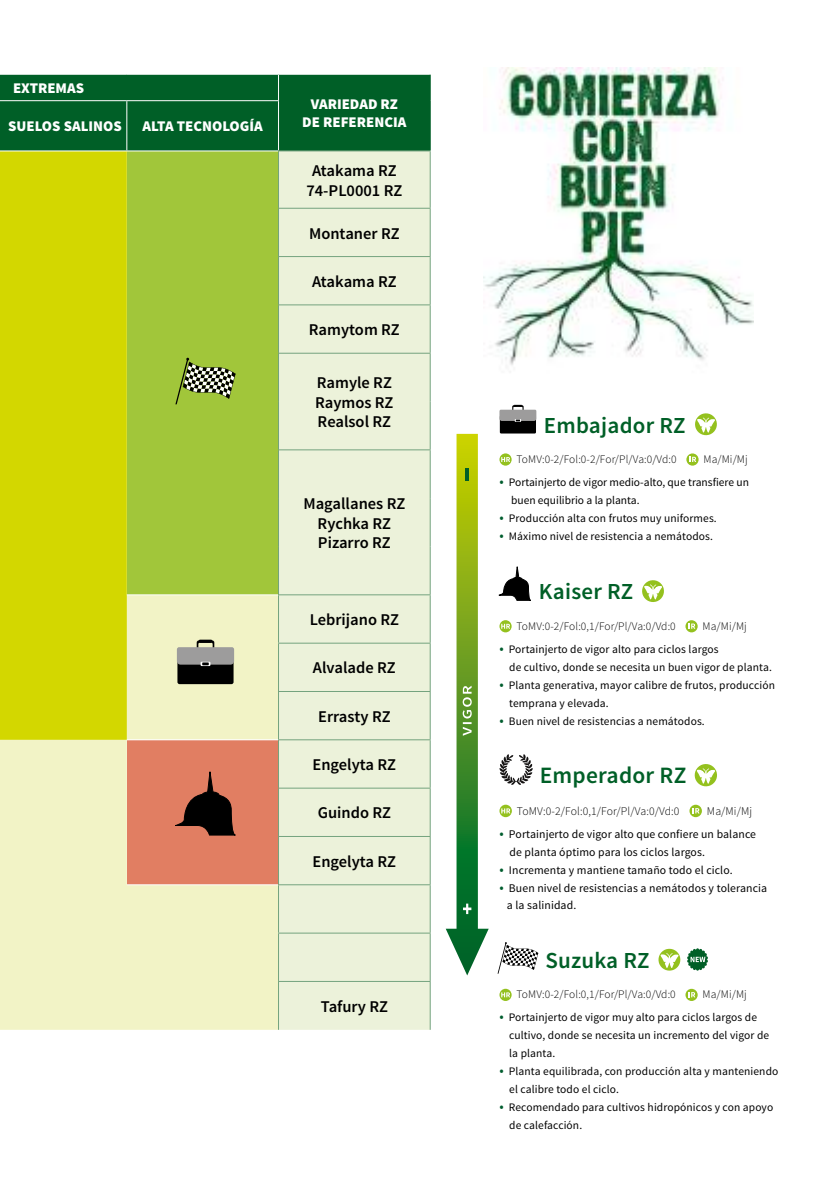
<style>
.page{position:relative;width:840px;height:1191px;background:#fff}
.page>*{position:absolute;margin:0;border:0;box-sizing:border-box;transform-origin:0 0}
.t1{font:600 23.4px "Source Sans Pro";letter-spacing:.01em;color:#005f27}
.t2{font:600 23px "Source Sans Pro";letter-spacing:.01em;color:#005f27}
.t3{font:600 16.4px/19.8px "Source Sans Pro";color:#000;text-align:center}
.t4{font:900 14.8px/17.8px "Source Sans Pro";color:#fff;text-align:center}
.t5{font:11.8px/17.8px "Source Sans Pro";letter-spacing:.01em;color:#000}
.t6{font:300 11.8px "Source Sans Pro";letter-spacing:.01em;color:#000}
.t7{font:11.4px/17.8px "Source Sans Pro";letter-spacing:.01em;color:#000}
.t8{font:300 11.4px "Source Sans Pro";letter-spacing:.01em;color:#000}
.s1{font-size:14.4px;color:#005d2e}
</style>
<div class="page">
<img style="left:483px;top:68px;width:270px;height:297px">
<div style="left:279px;top:151px;width:150px;height:878px;background:#ecf2da"></div>
<div style="left:0;top:595px;width:278px;height:434px;background:#f2f3c6"></div>
<div style="left:0;top:151px;width:127px;height:589px;background:#d3d700"></div>
<div style="left:127px;top:151px;width:151px;height:444px;background:#a1c63a"></div>
<div style="left:127px;top:740px;width:151px;height:144px;background:#e17e62"></div>
<hr style="left:127px;top:594px;width:151px;height:1px;background:#fff">
<hr style="left:127px;top:739px;width:151px;height:1px;background:#fff">
<hr style="left:127px;top:884px;width:151px;height:1px;background:#fff">
<hr style="left:278px;top:305px;width:1px;height:48px;background:#74a37e">
<hr style="left:429px;top:305px;width:1px;height:48px;background:#74a37e">
<hr style="left:278px;top:353px;width:152px;height:1px;background:#74a37e">
<hr style="left:278px;top:354px;width:1px;height:47px;background:#74a37e">
<hr style="left:429px;top:354px;width:1px;height:47px;background:#74a37e">
<hr style="left:278px;top:401px;width:1px;height:48px;background:#74a37e">
<hr style="left:429px;top:401px;width:1px;height:48px;background:#74a37e">
<hr style="left:278px;top:449px;width:152px;height:1px;background:#74a37e">
<hr style="left:278px;top:450px;width:1px;height:48px;background:#74a37e">
<hr style="left:429px;top:450px;width:1px;height:48px;background:#74a37e">
<hr style="left:278px;top:498px;width:1px;height:48px;background:#74a37e">
<hr style="left:429px;top:498px;width:1px;height:48px;background:#74a37e">
<hr style="left:278px;top:546px;width:1px;height:48px;background:#74a37e">
<hr style="left:429px;top:546px;width:1px;height:48px;background:#74a37e">
<hr style="left:278px;top:594px;width:152px;height:1px;background:#74a37e">
<hr style="left:278px;top:595px;width:1px;height:47px;background:#74a37e">
<hr style="left:429px;top:595px;width:1px;height:47px;background:#74a37e">
<hr style="left:278px;top:642px;width:152px;height:1px;background:#74a37e">
<hr style="left:278px;top:643px;width:1px;height:48px;background:#74a37e">
<hr style="left:429px;top:643px;width:1px;height:48px;background:#74a37e">
<hr style="left:278px;top:691px;width:152px;height:1px;background:#74a37e">
<hr style="left:278px;top:692px;width:1px;height:47px;background:#74a37e">
<hr style="left:429px;top:692px;width:1px;height:47px;background:#74a37e">
<hr style="left:278px;top:739px;width:152px;height:1px;background:#74a37e">
<hr style="left:278px;top:740px;width:1px;height:47px;background:#74a37e">
<hr style="left:429px;top:740px;width:1px;height:47px;background:#74a37e">
<hr style="left:278px;top:787px;width:152px;height:1px;background:#74a37e">
<hr style="left:278px;top:788px;width:1px;height:48px;background:#74a37e">
<hr style="left:429px;top:788px;width:1px;height:48px;background:#74a37e">
<hr style="left:278px;top:836px;width:152px;height:1px;background:#74a37e">
<hr style="left:278px;top:837px;width:1px;height:47px;background:#74a37e">
<hr style="left:429px;top:837px;width:1px;height:47px;background:#74a37e">
<hr style="left:278px;top:884px;width:152px;height:1px;background:#74a37e">
<hr style="left:278px;top:885px;width:1px;height:47px;background:#74a37e">
<hr style="left:429px;top:885px;width:1px;height:47px;background:#74a37e">
<hr style="left:278px;top:932px;width:152px;height:1px;background:#74a37e">
<hr style="left:278px;top:933px;width:1px;height:48px;background:#74a37e">
<hr style="left:429px;top:933px;width:1px;height:48px;background:#74a37e">
<hr style="left:278px;top:981px;width:152px;height:1px;background:#74a37e">
<hr style="left:278px;top:982px;width:1px;height:47px;background:#74a37e">
<hr style="left:429px;top:982px;width:1px;height:47px;background:#74a37e">
<hr style="left:278px;top:208px;width:152px;height:1px;background:#74a37e">
<hr style="left:278px;top:304px;width:152px;height:1px;background:#74a37e">
<hr style="left:429px;top:151px;width:1px;height:57px;background:#74a37e">
<hr style="left:429px;top:209px;width:1px;height:47px;background:#74a37e">
<hr style="left:429px;top:257px;width:1px;height:47px;background:#74a37e">
<div style="left:0;top:74px;width:430px;height:77px;background:#005f27"></div>
<hr style="left:429px;top:101px;width:1px;height:49px;background:#005f27">
<hr style="left:0;top:150px;width:126px;height:1px;background:#fff">
<hr style="left:278px;top:151px;width:1px;height:57px;background:#74a37e">
<hr style="left:278px;top:209px;width:1px;height:47px;background:#74a37e">
<hr style="left:278px;top:256px;width:152px;height:1px;background:#74a37e">
<hr style="left:278px;top:150px;width:152px;height:1px;background:#74a37e">
<hr style="left:278px;top:257px;width:1px;height:47px;background:#74a37e">
<svg style="left:175px;top:771px;width:61px;height:64px"></svg>
<svg style="left:175px;top:357px;width:60px;height:47px"></svg>
<svg style="left:177px;top:639px;width:57px;height:45px;background:#64645d"></svg>
<svg style="left:499px;top:453px;width:12px;height:12px"></svg>
<svg style="left:501px;top:457px;width:9px;height:5px"></svg>
<svg style="left:686px;top:453px;width:12px;height:12px"></svg>
<svg style="left:689px;top:457px;width:6px;height:5px"></svg>
<svg style="left:695px;top:413px;width:22px;height:23px"></svg>
<svg style="left:499px;top:405px;width:37px;height:28px"></svg>
<svg style="left:499px;top:804px;width:12px;height:13px"></svg>
<svg style="left:501px;top:808px;width:9px;height:5px"></svg>
<svg style="left:689px;top:804px;width:12px;height:13px"></svg>
<svg style="left:692px;top:808px;width:7px;height:5px"></svg>
<svg style="left:694px;top:764px;width:23px;height:23px"></svg>
<svg style="left:499px;top:754px;width:33px;height:31px"></svg>
<svg style="left:499px;top:620px;width:12px;height:12px"></svg>
<svg style="left:501px;top:624px;width:9px;height:5px"></svg>
<div style="left:685px;top:620px;width:12px;height:12px;background:#94c11e;border-radius:50%"></div>
<svg style="left:688px;top:623px;width:7px;height:6px"></svg>
<svg style="left:642px;top:580px;width:22px;height:22px"></svg>
<svg style="left:498px;top:566px;width:32px;height:34px"></svg>
<svg style="left:499px;top:988px;width:12px;height:13px"></svg>
<svg style="left:501px;top:992px;width:9px;height:5px"></svg>
<svg style="left:685px;top:988px;width:12px;height:13px"></svg>
<svg style="left:688px;top:992px;width:7px;height:5px"></svg>
<svg style="left:497px;top:942px;width:41px;height:31px"></svg>
<svg style="left:658px;top:948px;width:49px;height:23px"></svg>
<svg style="left:445px;top:434px;width:43px;height:541px"></svg>
<hr style="left:465px;top:468px;width:4px;height:13px;background:#005f27">
<p class="t4" style="left:13px;top:80px;width:73px">EXTREMAS</p>
<p class="t4" style="left:8px;top:118px;width:115px">SUELOS SALINOS</p>
<p class="t4" style="left:142px;top:118px;width:122px">ALTA TECNOLOGÍA</p>
<p class="t4" style="left:302px;top:96px;width:106px">VARIEDAD RZ<br>DE REFERENCIA</p>
<h3 class="t3" style="left:306px;top:161px;width:97px">Atakama RZ<br>74-PL0001 RZ</h3>
<h3 class="t3" style="left:309px;top:224px;width:92px">Montaner RZ</h3>
<h3 class="t3" style="left:312px;top:272px;width:86px">Atakama RZ</h3>
<h3 class="t3" style="left:309px;top:320px;width:92px">Ramytom RZ</h3>
<h3 class="t3" style="left:315px;top:373px;width:80px;text-align:justify">Ramyle RZ Raymos RZ Realsol RZ</h3>
<h3 class="t3" style="left:303px;top:494px;width:103px">Magallanes RZ<br>Rychka RZ<br>Pizarro RZ</h3>
<h3 class="t3" style="left:309px;top:610px;width:91px">Lebrijano RZ</h3>
<h3 class="t3" style="left:313px;top:658px;width:84px">Alvalade RZ</h3>
<h3 class="t3" style="left:318px;top:707px;width:74px">Errasty RZ</h3>
<h3 class="t3" style="left:312px;top:755px;width:85px">Engelyta RZ</h3>
<h3 class="t3" style="left:317px;top:803px;width:75px">Guindo RZ</h3>
<h3 class="t3" style="left:312px;top:852px;width:85px">Engelyta RZ</h3>
<h3 class="t3" style="left:320px;top:997px;width:69px">Tafury RZ</h3>
<h2 class="t2" style="left:543px;top:410px;width:143px">Embajador RZ</h2>
<p class="t8" style="left:516px;top:452px;width:161px">ToMV:0-2/Fol:0-2/For/Pl/Va:0/Vd:0</p>
<p class="t8" style="left:703px;top:452px;width:46px">Ma/Mi/Mj</p>
<p class="t7" style="left:510px;top:473px;width:239px;text-indent:-12px"><span class="s1">•</span> Portainjerto de vigor medio-alto, que transfiere un buen equilibrio a la planta.</p>
<p class="t7" style="left:499px;top:509px;width:219px"><span class="s1">•</span> Producción alta con frutos muy uniformes.</p>
<p class="t7" style="left:499px;top:528px;width:215px"><span class="s1">•</span> Máximo nivel de resistencia a nemátodos.</p>
<h2 class="t2" style="left:538px;top:577px;width:96px">Kaiser RZ</h2>
<p class="t8" style="left:516px;top:619px;width:161px">ToMV:0-2/Fol:0,1/For/Pl/Va:0/Vd:0</p>
<p class="t8" style="left:702px;top:619px;width:46px">Ma/Mi/Mj</p>
<p class="t7" style="left:509px;top:640px;width:264px;text-indent:-10px"><span class="s1">•</span> Portainjerto de vigor alto para ciclos largos<br>de cultivo, donde se necesita un buen vigor de planta.</p>
<p class="t7" style="left:509px;top:676px;width:267px;text-indent:-10px"><span class="s1">•</span> Planta generativa, mayor calibre de frutos, producción temprana y elevada.</p>
<p class="t7" style="left:499px;top:712px;width:207px"><span class="s1">•</span> Buen nivel de resistencias a nemátodos.</p>
<h1 class="t1" style="left:539px;top:761px;width:148px">Emperador RZ</h1>
<p class="t6" style="left:516px;top:803px;width:164px">ToMV:0-2/Fol:0,1/For/Pl/Va:0/Vd:0</p>
<p class="t6" style="left:706px;top:803px;width:47px">Ma/Mi/Mj</p>
<p class="t5" style="left:509px;top:825px;width:248px;text-indent:-10px"><span class="s1">•</span> Portainjerto de vigor alto que confiere un balance de planta óptimo para los ciclos largos.</p>
<p class="t5" style="left:499px;top:861px;width:234px"><span class="s1">•</span> Incrementa y mantiene tamaño todo el ciclo.</p>
<p class="t5" style="left:506px;top:879px;width:261px;text-indent:-7px"><span class="s1">•</span> Buen nivel de resistencias a nemátodos y tolerancia a la salinidad.</p>
<h2 class="t2" style="left:545px;top:945px;width:106px">Suzuka RZ</h2>
<p class="t8" style="left:516px;top:987px;width:161px">ToMV:0-2/Fol:0,1/For/Pl/Va:0/Vd:0</p>
<p class="t8" style="left:702px;top:987px;width:46px">Ma/Mi/Mj</p>
<p class="t7" style="left:509px;top:1009px;width:261px;text-indent:-10px"><span class="s1">•</span> Portainjerto de vigor muy alto para ciclos largos de cultivo, donde se necesita un incremento del vigor de la planta.</p>
<p class="t7" style="left:509px;top:1062px;width:270px;text-indent:-10px"><span class="s1">•</span> Planta equilibrada, con producción alta y manteniendo el calibre todo el ciclo.</p>
<p class="t7" style="left:509px;top:1098px;width:265px;text-indent:-10px"><span class="s1">•</span> Recomendado para cultivos hidropónicos y con apoyo de calefacción.</p>
</div>
